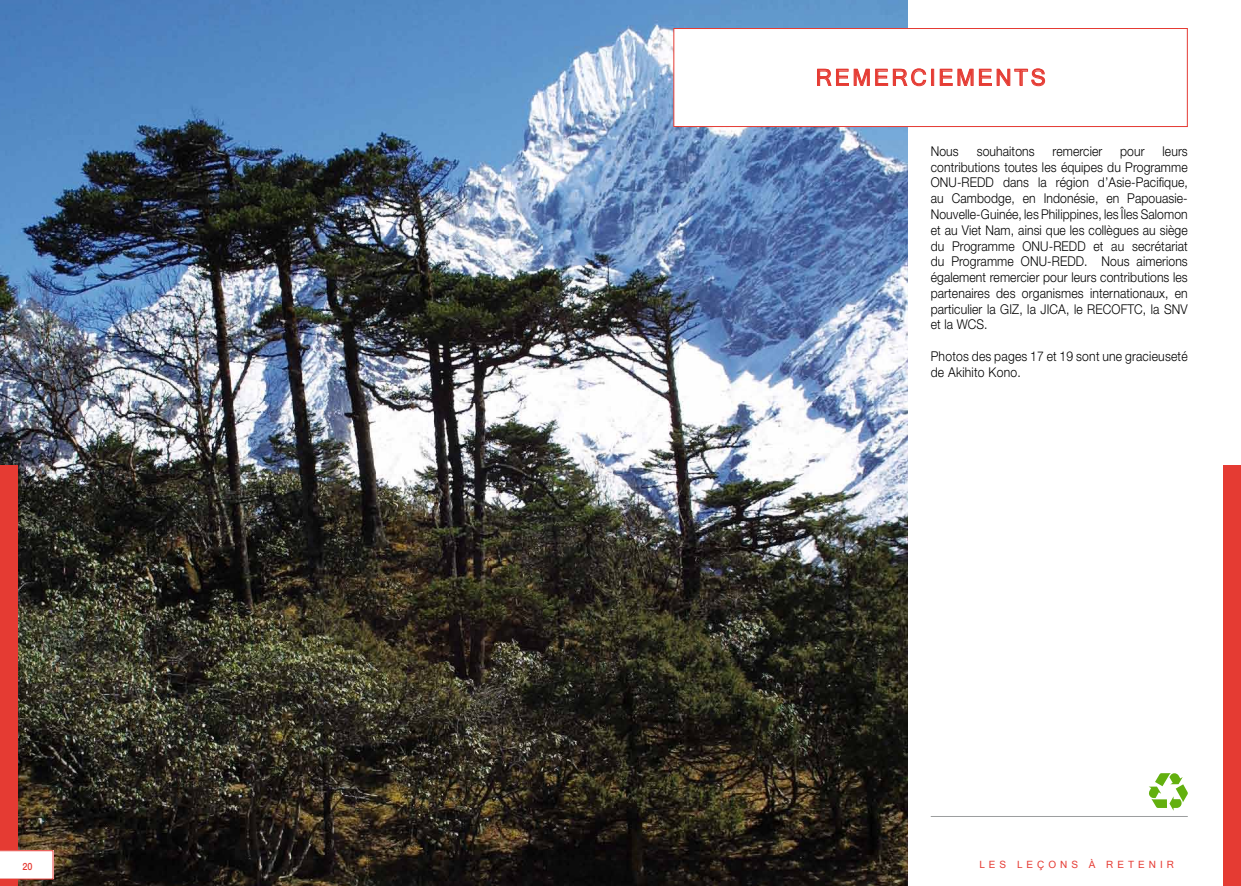
<style>
.page{position:relative;width:1241px;height:886px;background:#fff}
.page>*{position:absolute;margin:0;border:0;box-sizing:border-box;transform-origin:0 0}
.t1{font:22.5px "Microsoft Sans Serif";letter-spacing:.12em;color:#e53b33}
.t2{font:300 13.5px/15.8px "Helvetica Neue";letter-spacing:.01em;color:#000;text-align:justify;scale:.9 1}
.t3{font:10px "Microsoft Sans Serif";letter-spacing:.4em;color:#e53b33}
.t4{font:500 10px "Helvetica Neue";color:#e53b33;scale:.9 1}
</style>
<div class="page">
<img style="left:0;top:0;width:907px;height:886px">
<div style="left:0;top:465px;width:18px;height:421px;background:#e53b33"></div>
<svg style="left:0;top:850px;width:53px;height:29px"></svg>
<div style="left:1222px;top:465px;width:18px;height:421px;background:#e53b33"></div>
<hr style="left:930px;top:816px;width:257px;height:1px;background:#9c9e9f">
<div style="left:673px;top:28px;width:514px;height:99px;background:#fff;border:1px solid #e53b33"></div>
<svg style="left:1149px;top:773px;width:38px;height:38px"></svg>
<svg style="left:817px;top:68px;width:116px;height:18px"></svg>
<svg style="left:939px;top:68px;width:106px;height:18px"></svg>
<h1 class="t1" style="left:815px;top:65px;width:231px">REMERCIEMENTS</h1>
<p class="t2" style="left:930px;top:143px;width:287px;text-indent:232px">leurs contributions toutes les équipes du Programme ONU-REDD dans la région d’Asie-Pacifique, au Cambodge, en Indonésie, en Papouasie-Nouvelle-Guinée, les Philippines, les Îles Salomon et au Viet Nam, ainsi que les collègues au siège du Programme ONU-REDD et au secrétariat du Programme ONU-REDD. Nous aimerions également remercier pour leurs contributions les partenaires des organismes internationaux, en particulier la GIZ, la JICA, le RECOFTC, la SNV et la WCS.</p>
<p class="t2" style="left:930px;top:348px;width:287px">Photos des pages 17 et 19 sont une gracieuseté de Akihito Kono.</p>
<p class="t2" style="left:930px;top:143px;width:33px">Nous</p>
<p class="t2" style="left:976px;top:143px;width:66px">souhaitons</p>
<p class="t2" style="left:1052px;top:143px;width:57px">remercier</p>
<p class="t2" style="left:1119px;top:143px;width:29px">pour</p>
<p class="t4" style="left:22px;top:860px;width:13px">20</p>
<p class="t3" style="left:979px;top:859px;width:196px">L ES LEÇONS À RETENIR</p>
</div>
